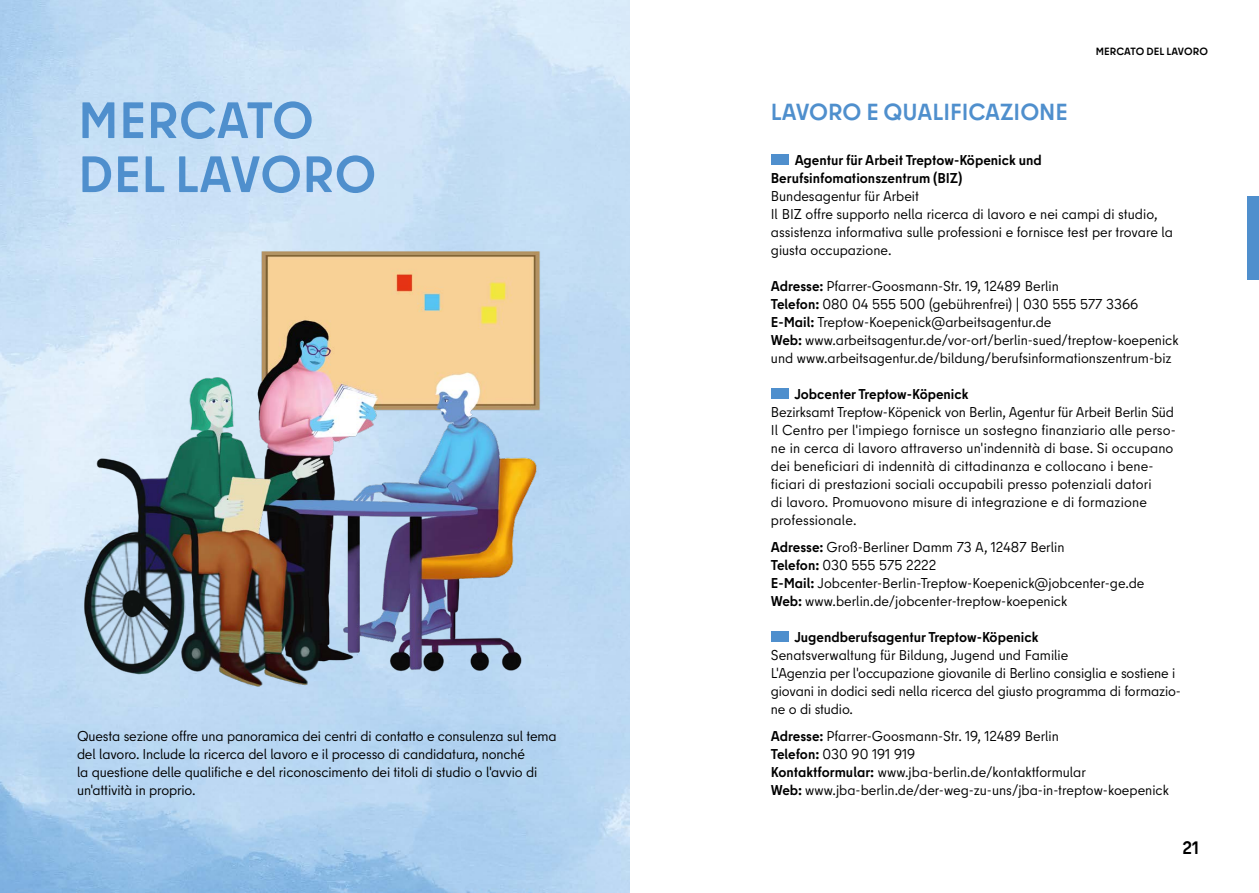
<style>
.page{position:relative;width:1259px;height:893px;background:#fff}
.page>*{position:absolute;margin:0;border:0;box-sizing:border-box;transform-origin:0 0}
.t1{font:700 51px/54px "Berlin Type";letter-spacing:.01em;color:#4f8fcd}
.t2{font:700 23.25px "Berlin Type";color:#4f8fcd}
.t3{font:700 18px "Berlin Type";color:#000}
.t4{font:14.25px/18px "Berlin Type";color:#000}
.t5{font:700 14.25px/18px "Berlin Type";color:#000}
.t6{font:700 10.5px "Berlin Type";letter-spacing:.01em;color:#000}
.s1{font-weight:700}
</style>
<div class="page">
<img style="left:64px;top:210px;width:497px;height:495px">
<div style="left:771px;top:155px;width:18px;height:10px;background:#4f8fcd"></div>
<div style="left:771px;top:389px;width:18px;height:10px;background:#4f8fcd"></div>
<div style="left:771px;top:632px;width:18px;height:10px;background:#4f8fcd"></div>
<div style="left:1247px;top:196px;width:12px;height:83px;background:#4f8fcd"></div>
<h1 class="t1" style="left:78px;top:94px;width:299px">MERCATO<br>DEL LAVORO</h1>
<p class="t4" style="left:77px;top:727px;width:481px">Questa sezione offre una panoramica dei centri di contatto e consulenza sul tema del lavoro. Include la ricerca del lavoro e il processo di candidatura, nonché<br>la questione delle qualifiche e del riconoscimento dei titoli di studio o l'avvio di un'attività in proprio.</p>
<p class="t6" style="left:1095px;top:44px;width:114px">MERCATO DEL LAVORO</p>
<h2 class="t2" style="left:771px;top:97px;width:298px">LAVORO E QUALIFICAZIONE</h2>
<p class="t5" style="left:771px;top:151px;width:272px;text-indent:24px">Agentur für Arbeit Treptow-Köpenick und<br>Berufsinfomationszentrum (BIZ)</p>
<p class="t4" style="left:771px;top:187px;width:404px">Bundesagentur für Arbeit<br>Il BIZ offre supporto nella ricerca di lavoro e nei campi di studio, assistenza informativa sulle professioni e fornisce test per trovare la giusta occupazione.</p>
<p class="t4" style="left:771px;top:277px;width:409px"><span class="s1">Adresse:</span> Pfarrer-Goosmann-Str. 19, 12489 Berlin<br><span class="s1">Telefon:</span> 080 04 555 500 (gebührenfrei) | 030 555 577 3366<br><span class="s1">E-Mail:</span> Treptow-Koepenick@arbeitsagentur.de<br><span class="s1">Web:</span> www.arbeitsagentur.de/vor-ort/berlin-sued/treptow-koepenick und www.arbeitsagentur.de/bildung/berufsinformationszentrum-biz</p>
<p class="t5" style="left:794px;top:385px;width:176px">Jobcenter Treptow-Köpenick</p>
<p class="t4" style="left:771px;top:403px;width:406px">Bezirksamt Treptow-Köpenick von Berlin, Agentur für Arbeit Berlin Süd Il Centro per l'impiego fornisce un sostegno finanziario alle perso&shy;ne in cerca di lavoro attraverso un'indennità di base. Si occupano dei beneficiari di indennità di cittadinanza e collocano i bene&shy;ficiari di prestazioni sociali occupabili presso potenziali datori<br>di lavoro. Promuovono misure di integrazione e di formazione professionale.</p>
<p class="t4" style="left:771px;top:538px;width:375px"><span class="s1">Adresse:</span> Groß-Berliner Damm 73 A, 12487 Berlin<br><span class="s1">Telefon:</span> 030 555 575 2222<br><span class="s1">E-Mail:</span> Jobcenter-Berlin-Treptow-Koepenick@jobcenter-ge.de <span class="s1">Web:</span> www.berlin.de/jobcenter-treptow-koepenick</p>
<p class="t5" style="left:794px;top:628px;width:245px">Jugendberufsagentur Treptow-Köpenick</p>
<p class="t4" style="left:771px;top:646px;width:411px">Senatsverwaltung für Bildung, Jugend und Familie<br>L'Agenzia per l'occupazione giovanile di Berlino consiglia e sostiene i giovani in dodici sedi nella ricerca del giusto programma di formazio&shy;ne o di studio.</p>
<p class="t4" style="left:771px;top:727px;width:399px"><span class="s1">Adresse:</span> Pfarrer-Goosmann-Str. 19, 12489 Berlin<br><span class="s1">Telefon:</span> 030 90 191 919<br><span class="s1">Kontaktformular:</span> www.jba-berlin.de/kontaktformular<br><span class="s1">Web:</span> www.jba-berlin.de/der-weg-zu-uns/jba-in-treptow-koepenick</p>
<p class="t3" style="left:1182px;top:836px;width:18px">21</p>
</div>
